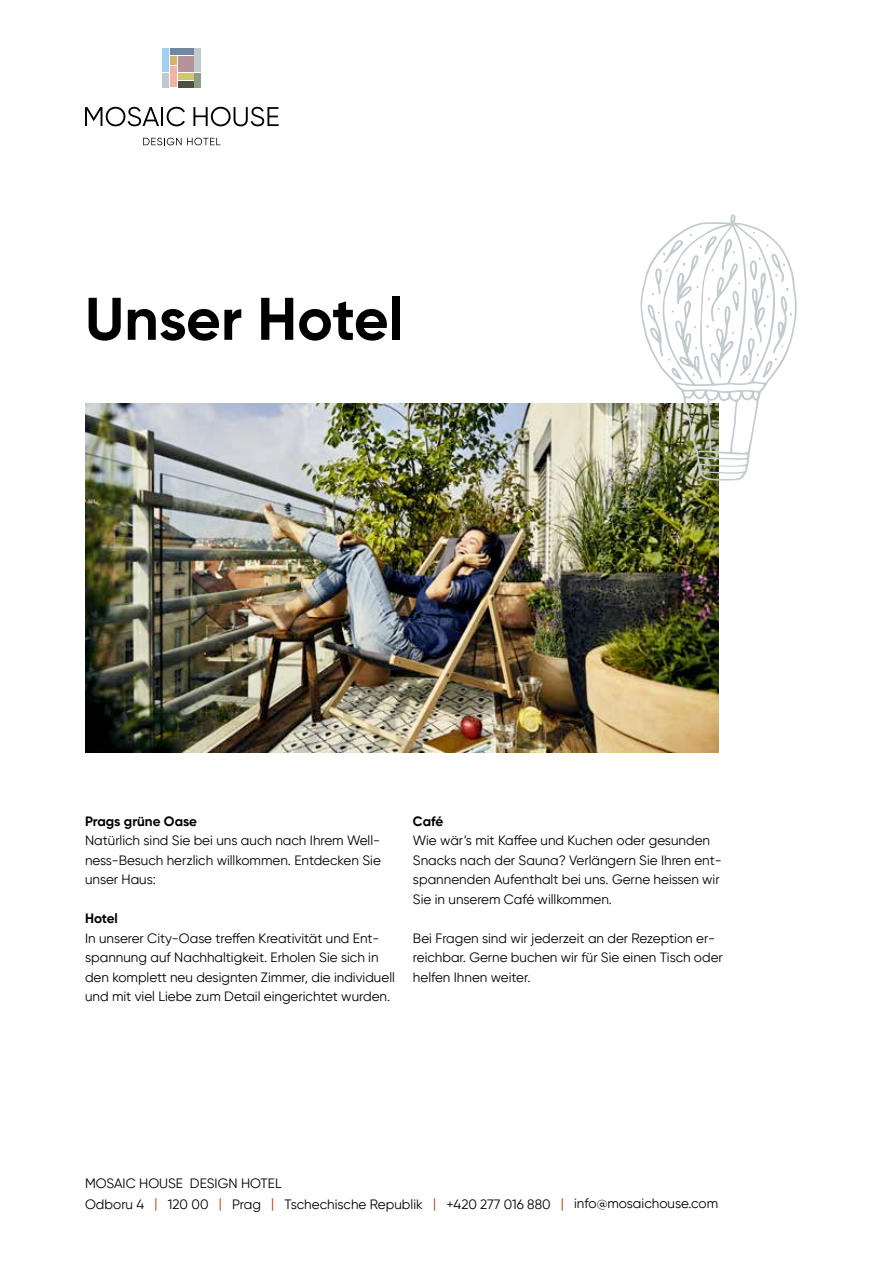
<style>
.page{position:relative;width:893px;height:1263px;background:#fff}
.page>*{position:absolute;margin:0;border:0;box-sizing:border-box;transform-origin:0 0}
.t1{font:700 60px "Gilroy";color:#000}
.t2{font:13.5px/19.5px "Gilroy";color:#000}
.t3{font:700 13.5px "Gilroy";color:#000}
.s1{color:#b93500}
</style>
<div class="page">
<img style="left:85px;top:404px;width:634px;height:349px">
<svg style="left:143px;top:138px;width:77px;height:7px"></svg>
<div style="left:162px;top:49px;width:7px;height:23px;background:#9ed1f1"></div>
<div style="left:170px;top:66px;width:7px;height:21px;background:#f4b1a7"></div>
<div style="left:170px;top:57px;width:7px;height:8px;background:#cfb572"></div>
<div style="left:170px;top:49px;width:23px;height:6px;background:#71879f"></div>
<div style="left:178px;top:57px;width:15px;height:15px;background:#b6939c"></div>
<div style="left:178px;top:73px;width:15px;height:6px;background:#cdc870"></div>
<div style="left:178px;top:81px;width:15px;height:6px;background:#4d513e"></div>
<div style="left:195px;top:73px;width:6px;height:14px;background:#8d9e87"></div>
<div style="left:162px;top:73px;width:7px;height:14px;background:#becace"></div>
<div style="left:195px;top:49px;width:6px;height:23px;background:#c1cbce"></div>
<svg style="left:85px;top:107px;width:100px;height:19px"></svg>
<svg style="left:193px;top:107px;width:86px;height:19px"></svg>
<svg style="left:640px;top:214px;width:157px;height:267px"></svg>
<h1 class="t1" style="left:85px;top:281px;width:320px">Unser Hotel</h1>
<p class="t3" style="left:85px;top:812px;width:113px">Prags grüne Oase</p>
<p class="t2" style="left:85px;top:830px;width:297px;text-align:justify">Natürlich sind Sie bei uns auch nach Ihrem Well&shy;ness-Besuch herzlich willkommen. Entdecken Sie unser Haus:</p>
<p class="t3" style="left:85px;top:910px;width:34px">Hotel</p>
<p class="t2" style="left:85px;top:928px;width:311px">In unserer City-Oase treffen Kreativität und Ent&shy;spannung auf Nachhaltigkeit. Erholen Sie sich in den komplett neu designten Zimmer, die individuell und mit viel Liebe zum Detail eingerichtet wurden.</p>
<p class="t3" style="left:413px;top:812px;width:32px">Café</p>
<p class="t2" style="left:413px;top:830px;width:310px">Wie wär’s mit Kaffee und Kuchen oder gesunden Snacks nach der Sauna? Verlängern Sie Ihren ent&shy;spannenden Aufenthalt bei uns. Gerne heissen wir Sie in unserem Café willkommen.</p>
<p class="t2" style="left:413px;top:928px;width:311px">Bei Fragen sind wir jederzeit an der Rezeption er&shy;reichbar. Gerne buchen wir für Sie einen Tisch oder helfen Ihnen weiter.</p>
<p class="t2" style="left:85px;top:1173px;width:635px;line-height:21px">MOSAIC HOUSE DESIGN HOTEL<br>Odboru 4 <span class="s1">|</span> 120 00 <span class="s1">|</span> Prag <span class="s1">|</span> Tschechische Republik <span class="s1">|</span> +420 277 016 880 <span class="s1">|</span> info@mosaichouse.com</p>
</div>
